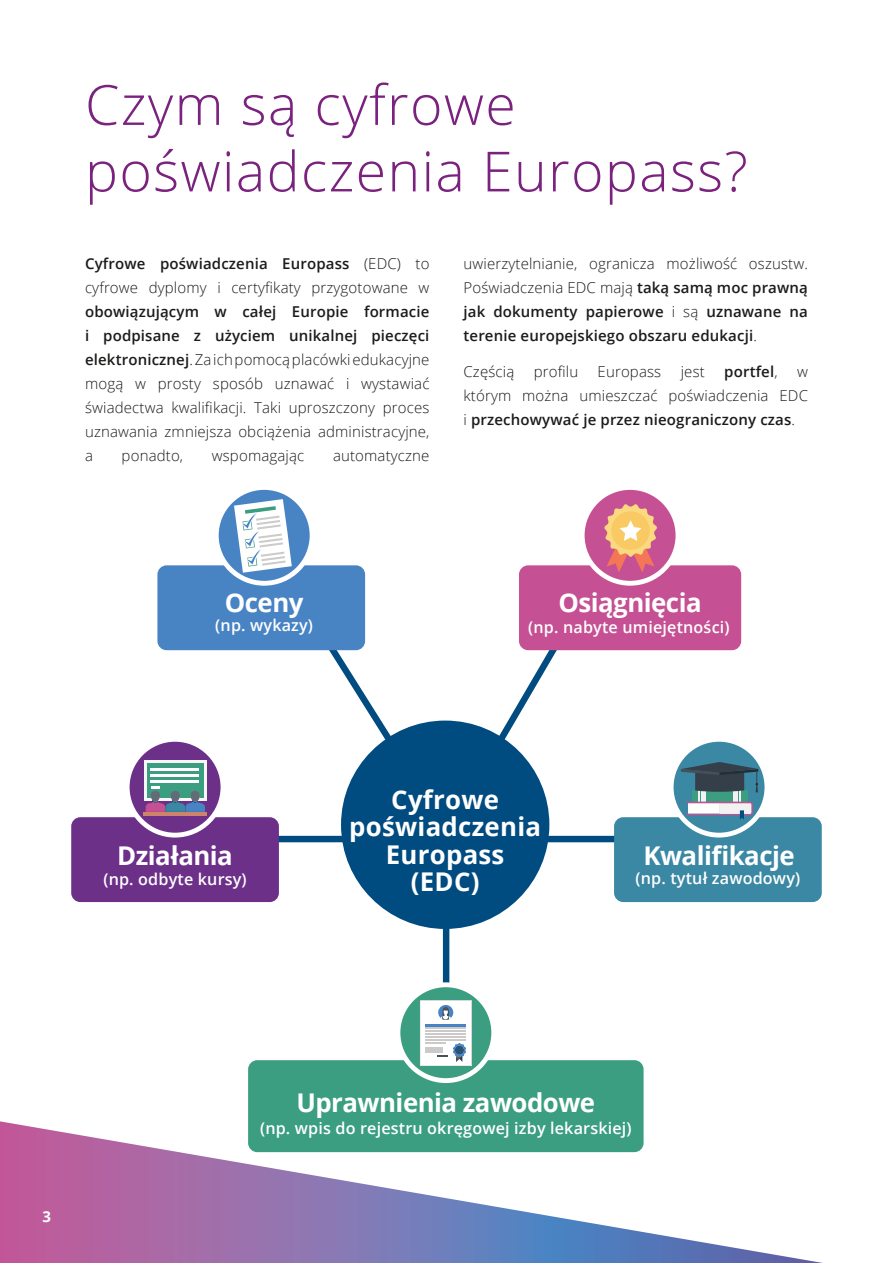
<style>
.page{position:relative;width:893px;height:1263px;background:#fff}
.page>*{position:absolute;margin:0;border:0;box-sizing:border-box;transform-origin:0 0}
.Page_Headings{font:300 55.35px/66.4px "Open Sans";letter-spacing:.025em;color:#7a227e}
.Body{font:700 25.8px "Open Sans";letter-spacing:-.02em;color:#fff}
.Body-2{font:700 25.8px/27.5px "Open Sans";letter-spacing:.01em;color:#fff;text-align:center}
.Body-3{font:600 16.2px "Open Sans";letter-spacing:.01em;color:#fff}
.Body-4{font:300 15px/24px "Open Sans";letter-spacing:.01em;color:#1b1b1a;text-align:justify}
.Body-5{font:600 15px/24px "Open Sans";letter-spacing:.01em;color:#1b1b1a;text-align:justify}
.t1{font:700 15px "Open Sans";color:#fff}
.s1{font-weight:600}
.s2{font-weight:300}
</style>
<div class="page">
<svg style="left:0;top:1121px;width:823px;height:142px"></svg>
<div style="left:504px;top:836px;width:146px;height:6px;background:#004b80"></div>
<div style="left:614px;top:817px;width:208px;height:85px;background:#3a88a3;border-radius:9px"></div>
<svg style="left:671px;top:739px;width:96px;height:96px;fill:#3a88a3"></svg>
<div style="left:669px;top:737px;width:100px;height:100px;border:5px solid #fff;border-radius:50%"></div>
<svg style="left:318px;top:632px;width:247px;height:204px"></svg>
<div style="left:240px;top:836px;width:173px;height:6px;background:#004b80"></div>
<div style="left:443px;top:905px;width:6px;height:121px;background:#004b80"></div>
<div style="left:71px;top:817px;width:208px;height:85px;background:#6c3088;border-radius:9px"></div>
<svg style="left:127px;top:739px;width:96px;height:96px;fill:#6c3088"></svg>
<div style="left:125px;top:737px;width:100px;height:100px;border:5px solid #fff;border-radius:50%"></div>
<div style="left:341px;top:720px;width:208px;height:209px;background:#004b80;border-radius:50%"></div>
<div style="left:248px;top:1060px;width:396px;height:92px;background:#3b9e80;border-radius:9px"></div>
<svg style="left:398px;top:985px;width:96px;height:95px;fill:#3b9e80"></svg>
<div style="left:395px;top:982px;width:101px;height:101px;border:5px solid #fff;border-radius:50%"></div>
<div style="left:157px;top:565px;width:208px;height:85px;background:#4884c3;border-radius:9px"></div>
<div style="left:519px;top:565px;width:222px;height:85px;background:#c65094;border-radius:9px"></div>
<svg style="left:216px;top:487px;width:96px;height:96px;fill:#4884c3"></svg>
<div style="left:214px;top:485px;width:100px;height:101px;border:5px solid #fff;border-radius:50%"></div>
<svg style="left:582px;top:487px;width:96px;height:96px;fill:#c65094"></svg>
<div style="left:580px;top:485px;width:100px;height:101px;border:5px solid #fff;border-radius:50%"></div>
<svg style="left:234px;top:499px;width:58px;height:74px"></svg>
<svg style="left:604px;top:504px;width:53px;height:68px;background:#e79c80"></svg>
<svg style="left:681px;top:762px;width:77px;height:58px"></svg>
<svg style="left:420px;top:1000px;width:52px;height:65px"></svg>
<div style="left:144px;top:760px;width:62px;height:40px;background:#f7f7f7"></div>
<div style="left:147px;top:763px;width:56px;height:34px;background:#3b9e80"></div>
<hr style="left:143px;top:812px;width:64px;height:3px;background:#cc856c">
<hr style="left:151px;top:768px;width:48px;height:3px;background:#fff">
<hr style="left:151px;top:774px;width:48px;height:3px;background:#fff">
<hr style="left:151px;top:780px;width:48px;height:3px;background:#fff">
<svg style="left:146px;top:786px;width:59px;height:26px"></svg>
<p class="Page_Headings" style="left:85px;top:70px;width:664px">Czym są cyfrowe poświadczenia Europass?</p>
<p class="Body-4" style="left:85px;top:251px;width:346px"><span class="s1">Cyfrowe poświadczenia Europass</span> (EDC) to cyfrowe dyplomy i certyfikaty przygotowane w <span class="s1">obowiązującym w całej Europie formacie i podpisane z użyciem unikalnej pieczęci elektronicznej</span>. Za ich pomocą placówki edukacyjne mogą w prosty sposób uznawać i wystawiać świadectwa kwalifikacji. Taki uproszczony proces uznawania zmniejsza obciążenia administracyjne, a</p>
<p class="Body-4" style="left:122px;top:443px;width:63px">ponadto,</p>
<p class="Body-4" style="left:212px;top:443px;width:94px">wspomagając</p>
<p class="Body-4" style="left:333px;top:443px;width:98px">automatyczne</p>
<p class="Body-5" style="left:463px;top:251px;width:346px"><span class="s2">uwierzytelnianie, ogranicza możliwość oszustw.<br>Poświadczenia EDC mają</span> taką samą moc prawną jak dokumenty papierowe <span class="s2">i są</span> uznawane na terenie europejskiego obszaru edukacji<span class="s2">.</span></p>
<p class="Body-4" style="left:463px;top:360px;width:52px">Częścią</p>
<p class="Body-4" style="left:534px;top:360px;width:46px">profilu</p>
<p class="Body-4" style="left:598px;top:360px;width:65px">Europass</p>
<p class="Body-4" style="left:681px;top:360px;width:26px">jest</p>
<p class="Body-5" style="left:724px;top:360px;width:55px">portfel<span class="s2">,</span></p>
<p class="Body-4" style="left:463px;top:360px;width:346px;text-indent:334px">w którym można umieszczać poświadczenia EDC i <span class="s1">przechowywać je przez nieograniczony czas</span>.</p>
<p class="Body" style="left:225px;top:585px;width:80px">Oceny</p>
<p class="Body" style="left:558px;top:585px;width:145px">Osiągnięcia</p>
<p class="Body-3" style="left:215px;top:614px;width:99px">(np. wykazy)</p>
<p class="Body-3" style="left:528px;top:616px;width:203px">(np. nabyte umiejętności)</p>
<p class="Body" style="left:117px;top:838px;width:117px">Działania</p>
<p class="Body-3" style="left:103px;top:868px;width:145px">(np. odbyte kursy)</p>
<p class="Body-2" style="left:349px;top:785px;width:193px">Cyfrowe poświadczenia<br>Europass (EDC)</p>
<p class="Body" style="left:643px;top:837px;width:153px">Kwalifikacje</p>
<p class="Body-3" style="left:636px;top:867px;width:166px">(np. tytuł zawodowy)</p>
<p class="t1" style="left:43px;top:1205px;width:10px">3</p>
<p class="Body" style="left:296px;top:1084px;width:300px">Uprawnienia zawodowe</p>
<p class="Body-3" style="left:260px;top:1117px;width:373px">(np. wpis do rejestru okręgowej izby lekarskiej)</p>
</div>
